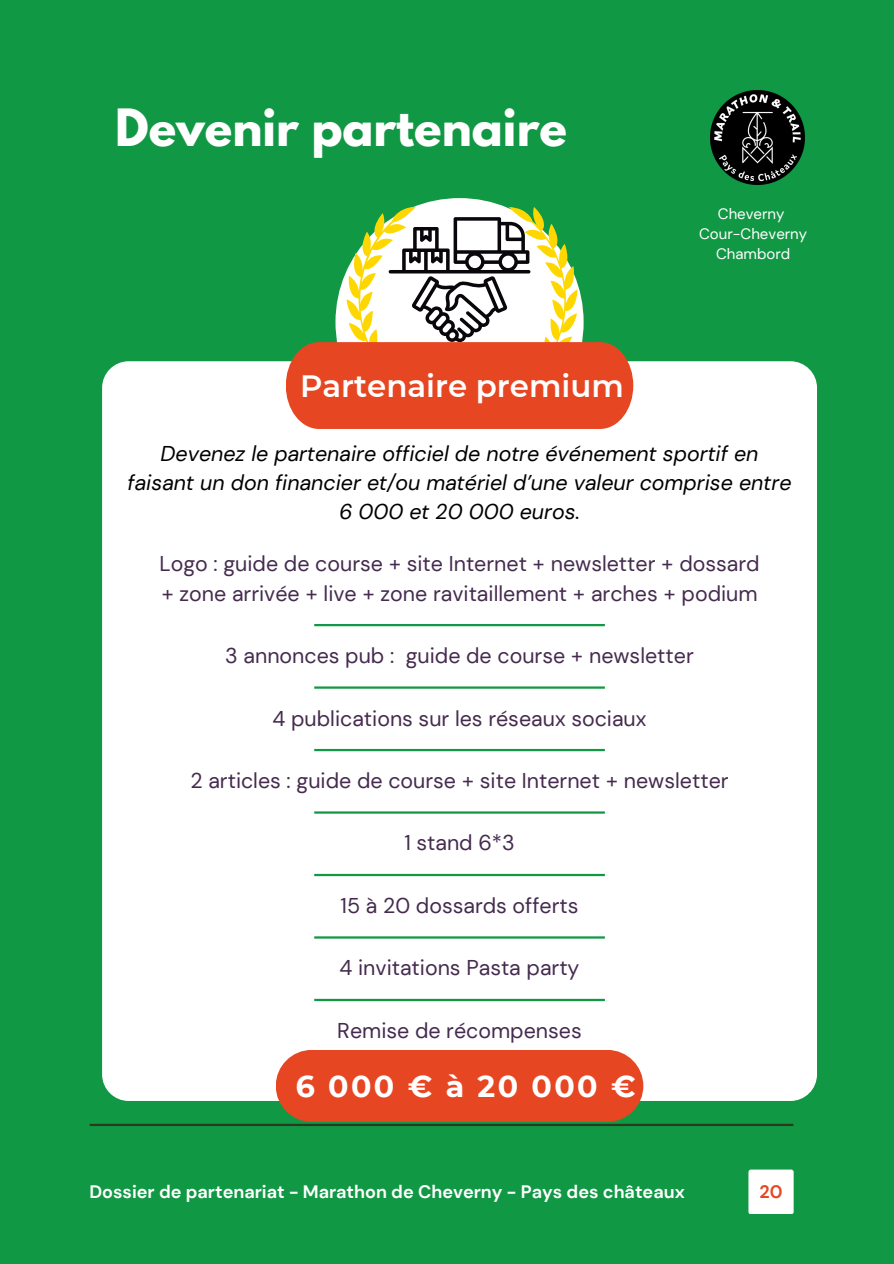
<style>
.page{position:relative;width:894px;height:1264px;background:#fff}
.page>*{position:absolute;margin:0;border:0;box-sizing:border-box;transform-origin:0 0}
.t1{font:700 45.6px "League Spartan";color:#fff}
.t2{font:600 30.75px "Montserrat";color:#fff}
.t3{font:700 30.15px "Montserrat";letter-spacing:.08em;color:#fff}
.t4{font:21.45px/29.4px "DM Sans";color:#452b4e}
.t5{font:italic 21.45px/29.2px "DM Sans";color:#000;text-align:center}
.t6{font:700 18px "DM Sans";color:#fff}
.t7{font:700 18px "DM Sans";color:#e74622}
.t8{font:15px "DM Sans";color:#fff}
</style>
<div class="page">
<div style="left:0;top:0;width:893px;height:1263px;background:#119844"></div>
<div style="left:102px;top:361px;width:714px;height:739px;background:#fff;border-radius:27px"></div>
<div style="left:335px;top:198px;width:248px;height:248px;background:#fff;border-radius:50%"></div>
<div style="left:276px;top:1049px;width:367px;height:72px;background:#e74622;border-radius:36px"></div>
<hr style="left:314px;top:811px;width:290px;height:2px;background:#119844">
<div style="left:748px;top:1169px;width:45px;height:45px;background:#fff;border-radius:2px"></div>
<hr style="left:90px;top:1123px;width:702px;height:2px;background:#2b391f">
<hr style="left:314px;top:686px;width:290px;height:2px;background:#119844">
<hr style="left:314px;top:936px;width:290px;height:2px;background:#119844">
<hr style="left:314px;top:873px;width:290px;height:3px;background:#119844">
<hr style="left:314px;top:624px;width:290px;height:2px;background:#119844">
<hr style="left:314px;top:749px;width:290px;height:2px;background:#119844">
<svg style="left:380px;top:207px;width:162px;height:10px"></svg>
<svg style="left:286px;top:217px;width:347px;height:212px"></svg>
<hr style="left:314px;top:998px;width:290px;height:3px;background:#119844">
<img style="left:710px;top:91px;width:94px;height:93px">
<h1 class="t1" style="left:115px;top:105px;width:453px">Devenir partenaire</h1>
<p class="t2" style="left:300px;top:367px;width:325px">Partenaire premium</p>
<h3 class="t8" style="left:717px;top:204px;width:68px">Cheverny</h3>
<h3 class="t8" style="left:699px;top:224px;width:109px">Cour-Cheverny</h3>
<h3 class="t8" style="left:716px;top:244px;width:76px">Chambord</h3>
<p class="t5" style="left:127px;top:438px;width:665px">Devenez le partenaire officiel de notre événement sportif en faisant un don financier et/ou matériel d’une valeur comprise entre<br>6 000 et 20 000 euros.</p>
<p class="t4" style="left:159px;top:549px;width:601px">Logo : guide de course + site Internet + newsletter + dossard + zone arrivée + live + zone ravitaillement + arches + podium</p>
<h3 class="t4" style="left:225px;top:641px;width:470px">3 annonces pub : guide de course + newsletter</h3>
<p class="t4" style="left:272px;top:703px;width:375px">4 publications sur les réseaux sociaux</p>
<h3 class="t4" style="left:190px;top:766px;width:539px">2 articles : guide de course + site Internet + newsletter</h3>
<h3 class="t4" style="left:404px;top:828px;width:112px">1 stand 6*3</h3>
<p class="t4" style="left:340px;top:890px;width:239px">15 à 20 dossards offerts</p>
<h3 class="t4" style="left:339px;top:953px;width:241px">4 invitations Pasta party</h3>
<h3 class="t4" style="left:337px;top:1015px;width:246px">Remise de récompenses</h3>
<p class="t3" style="left:295px;top:1067px;width:341px">6000€à20000€</p>
<h2 class="t6" style="left:89px;top:1179px;width:596px">Dossier de partenariat - Marathon de Cheverny - Pays des châteaux</h2>
<h3 class="t7" style="left:759px;top:1179px;width:25px">20</h3>
</div>
